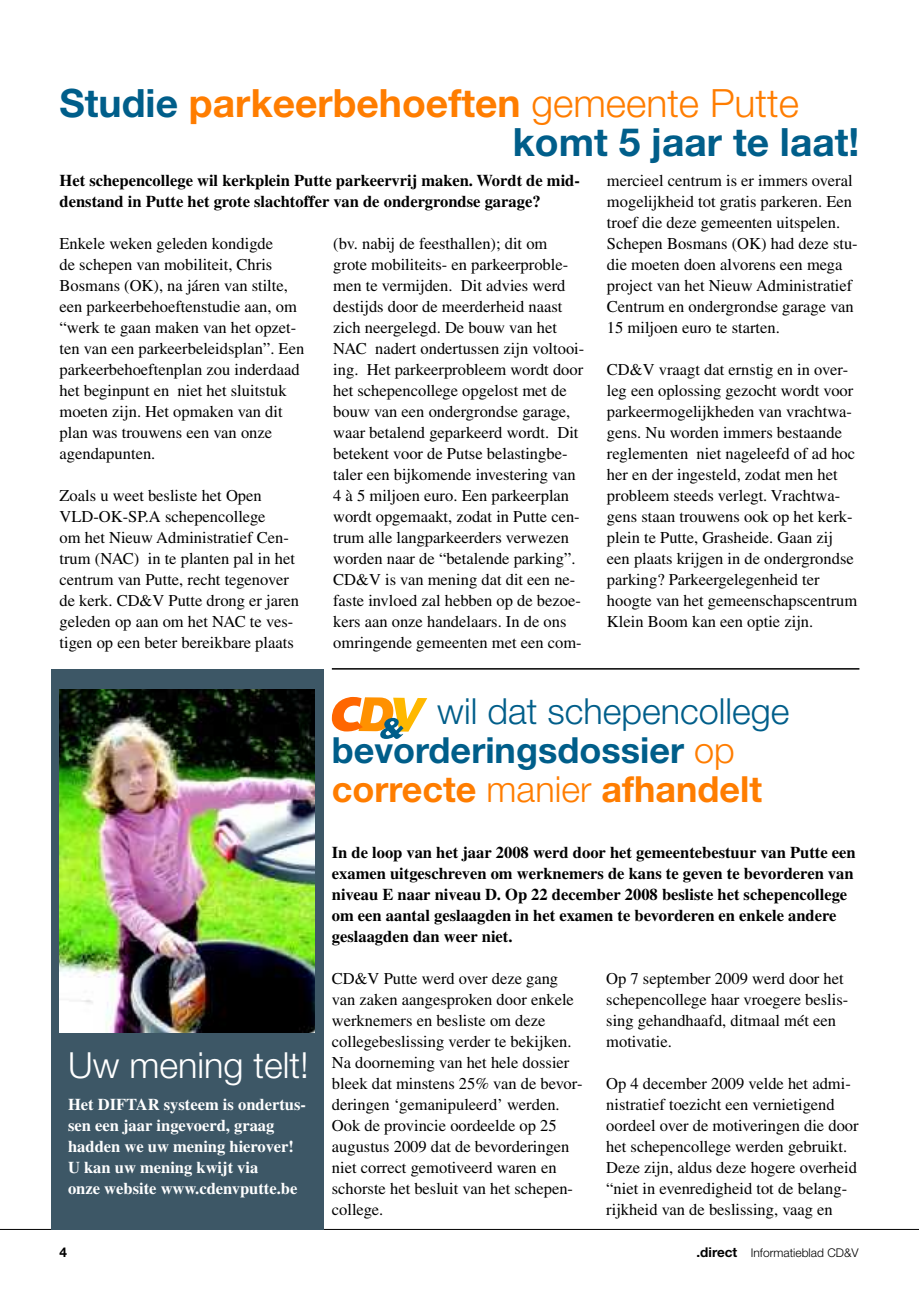
<style>
.page{position:relative;width:919px;height:1289px;background:#fff}
.page>*{position:absolute;margin:0;border:0;box-sizing:border-box;transform-origin:0 0}
.t1{font:700 39px/39px "Helvetica Neue LT Std";color:#005e8a}
.t2{font:300 36px/39px "Helvetica Neue LT Std";color:#005e8a}
.t3{font:300 36px "Helvetica Neue LT Std";color:#fff}
.t4{font:16.5px/21px "Times LT Std";color:#000}
.t5{font:700 16.5px/21px "Times LT Std";color:#000}
.t6{font:700 16.5px/21px "Times LT Std";color:#fff}
.t7{font:700 13.5px "Helvetica Neue LT Std";color:#000}
.t8{font:300 12px "Helvetica Neue LT Std";color:#000}
.s1{color:#ff7d00}
.s2{font-weight:300;color:#ff7d00}
.s3{font-weight:700}
.s4{font-weight:700;color:#ff7d00}
.s5{font-weight:700;font-size:13.5px}
</style>
<div class="page">
<hr style="left:0;top:1228px;width:918px;height:1px;background:#000">
<svg style="left:332px;top:697px;width:95px;height:42px"></svg>
<div style="left:51px;top:669px;width:272px;height:560px;background:#3d5766"></div>
<img style="left:60px;top:690px;width:255px;height:342px">
<hr style="left:332px;top:668px;width:527px;height:1px;background:#000">
<p class="t1" style="left:512px;top:83px;width:348px;text-indent:-453px">Studie <span class="s1">parkeerbehoeften</span> <span class="s2">gemeente Putte </span>komt 5 jaar te laat!</p>
<p class="t5" style="left:60px;top:169px;width:522px">Het schepencollege wil kerkplein Putte parkeervrij maken. Wordt de mid&shy;denstand in Putte het grote slachtoffer van de ondergrondse garage?</p>
<p class="t4" style="left:60px;top:232px;width:246px">Enkele weken geleden kondigde<br>de schepen van mobiliteit, Chris<br>Bosmans (OK), na járen van stilte, een parkeerbehoeftenstudie aan, om “werk te gaan maken van het opzet&shy;ten van een parkeerbeleidsplan”. Een parkeerbehoeftenplan zou inderdaad het beginpunt en niet het sluitstuk moeten zijn. Het opmaken van dit plan was trouwens een van onze agendapunten.</p>
<p class="t4" style="left:60px;top:484px;width:241px">Zoals u weet besliste het Open<br>VLD-OK-SP.A schepencollege<br>om het Nieuw Administratief Cen&shy;trum (NAC) in te planten pal in het centrum van Putte, recht tegenover de kerk. CD&amp;V Putte drong er jaren geleden op aan om het NAC te ves&shy;tigen op een beter bereikbare plaats</p>
<p class="t4" style="left:333px;top:232px;width:252px">(bv. nabij de feesthallen); dit om grote mobiliteits- en parkeerproble&shy;men te vermijden. Dit advies werd destijds door de meerderheid naast zich neergelegd. De bouw van het NAC nadert ondertussen zijn voltooi&shy;ing. Het parkeerprobleem wordt door het schepencollege opgelost met de bouw van een ondergrondse garage, waar betalend geparkeerd wordt. Dit betekent voor de Putse belastingbe&shy;taler een bijkomende investering van 4 à 5 miljoen euro. Een parkeerplan wordt opgemaakt, zodat in Putte cen&shy;trum alle langparkeerders verwezen worden naar de “betalende parking”.<br>CD&amp;V is van mening dat dit een ne&shy;faste invloed zal hebben op de bezoe&shy;kers aan onze handelaars. In de ons omringende gemeenten met een com-</p>
<p class="t4" style="left:607px;top:170px;width:252px">mercieel centrum is er immers overal mogelijkheid tot gratis parkeren. Een troef die deze gemeenten uitspelen.<br>Schepen Bosmans (OK) had deze stu&shy;die moeten doen alvorens een mega project van het Nieuw Administratief Centrum en ondergrondse garage van 15 miljoen euro te starten.</p>
<p class="t4" style="left:607px;top:359px;width:252px">CD&amp;V vraagt dat ernstig en in over&shy;leg een oplossing gezocht wordt voor parkeermogelijkheden van vrachtwa&shy;gens. Nu worden immers bestaande reglementen niet nageleefd of ad hoc her en der ingesteld, zodat men het probleem steeds verlegt. Vrachtwa&shy;gens staan trouwens ook op het kerk&shy;plein te Putte, Grasheide. Gaan zij een plaats krijgen in de ondergrondse parking? Parkeergelegenheid ter hoogte van het gemeenschapscentrum Klein Boom kan een optie zijn.</p>
<p class="t3" style="left:68px;top:1043px;width:242px">Uw mening telt!</p>
<p class="t6" style="left:68px;top:1093px;width:239px">Het DIFTAR systeem is ondertus&shy;sen een jaar ingevoerd, graag hadden we uw mening hierover!<br>U kan uw mening kwijt via<br>onze website www.cdenvputte.be</p>
<p class="t2" style="left:332px;top:691px;width:459px;text-indent:105px">wil dat schepencollege <span class="s3">bevorderingsdossier</span> <span class="s1">op </span><span class="s4">correcte</span> <span class="s1">manier</span> <span class="s4">afhandelt</span></p>
<p class="t5" style="left:332px;top:841px;width:525px">In de loop van het jaar 2008 werd door het gemeentebestuur van Putte een examen uitgeschreven om werknemers de kans te geven te bevorderen van niveau E naar niveau D. Op 22 december 2008 besliste het schepencollege om een aantal geslaagden in het examen te bevorderen en enkele andere geslaagden dan weer niet.</p>
<p class="t4" style="left:332px;top:967px;width:252px">CD&amp;V Putte werd over deze gang van zaken aangesproken door enkele werknemers en besliste om deze collegebeslissing verder te bekijken.<br>Na doorneming van het hele dossier bleek dat minstens 25% van de bevor&shy;deringen ‘gemanipuleerd’ werden.<br>Ook de provincie oordeelde op 25 augustus 2009 dat de bevorderingen niet correct gemotiveerd waren en schorste het besluit van het schepen&shy;college.</p>
<p class="t4" style="left:606px;top:967px;width:243px">Op 7 september 2009 werd door het schepencollege haar vroegere beslis&shy;sing gehandhaafd, ditmaal mét een motivatie.</p>
<p class="t4" style="left:606px;top:1072px;width:254px">Op 4 december 2009 velde het admi&shy;nistratief toezicht een vernietigend oordeel over de motiveringen die door het schepencollege werden gebruikt.<br>Deze zijn, aldus deze hogere overheid “niet in evenredigheid tot de belang&shy;rijkheid van de beslissing, vaag en</p>
<p class="t7" style="left:60px;top:1243px;width:9px">4</p>
<p class="t8" style="left:696px;top:1245px;width:163px"><span class="s5">.direct</span> Informatieblad CD&amp;V</p>
</div>
